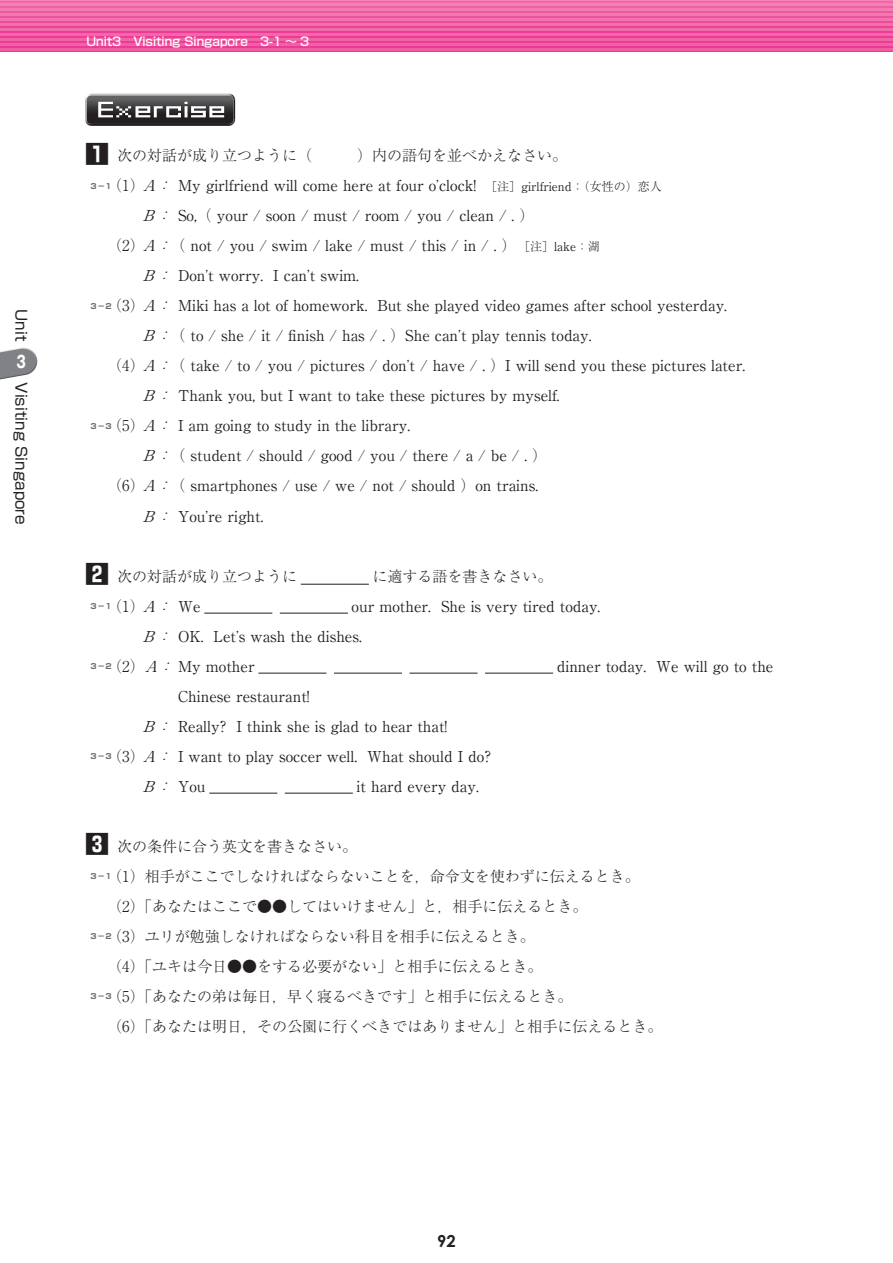
<style>
.page{position:relative;width:893px;height:1263px;background:#fff}
.page>*{position:absolute;margin:0;border:0;box-sizing:border-box;transform-origin:0 0}
.t1{font:700 16.5px "Century Gothic";color:#231f20}
.t2{font:700 16.5px "Gothic MB101 Pr 6";color:#fff;scale:.75 1}
.t3{font:15px "Ryumin Pr 6";color:#231f20}
.t4{font:300 15px/30px "Ryumin Pr 6";color:#231f20}
.t5{font:15px "Shin Go Pr 6";color:#231f20}
.t6{font:500 12px "Shin Go Pro";color:#fff}
.t7{font:700 7.5px "Shin Go Pr 6";color:#6c6d70}
.s1{font-family:"Shin Go Pr 6";font-weight:700;font-size:24px}
.s2{font-weight:300}
.s3{font-style:italic}
.s4{font-weight:300;font-style:italic}
.s5{font-weight:300;font-size:12px}
.s6{font-size:12px}
.s7{font-weight:400;font-style:italic}
.s8{font-weight:400}
</style>
<div class="page">
<svg style="left:0;top:1px;width:893px;height:51px;background:#ee55a0"></svg>
<hr style="left:0;top:0;width:893px;height:1px;background:#f284b4">
<hr style="left:0;top:4px;width:893px;height:2px;background:#f181b2">
<hr style="left:0;top:9px;width:893px;height:2px;background:#f17cb0">
<hr style="left:0;top:14px;width:893px;height:2px;background:#f178ae">
<hr style="left:0;top:19px;width:893px;height:2px;background:#f174ad">
<hr style="left:0;top:24px;width:893px;height:2px;background:#f16fab">
<hr style="left:0;top:29px;width:893px;height:2px;background:#f16ca9">
<hr style="left:0;top:34px;width:893px;height:2px;background:#f168a8">
<hr style="left:0;top:39px;width:893px;height:2px;background:#f064a6">
<hr style="left:0;top:44px;width:893px;height:2px;background:#f060a4">
<hr style="left:0;top:49px;width:893px;height:2px;background:#ef5ca3">
<svg style="left:0;top:347px;width:38px;height:33px"></svg>
<svg style="left:85px;top:94px;width:150px;height:32px;background:#626162"></svg>
<hr style="left:301px;top:584px;width:68px;height:1px;background:#231f20">
<hr style="left:204px;top:613px;width:68px;height:1px;background:#231f20">
<hr style="left:280px;top:613px;width:68px;height:1px;background:#231f20">
<hr style="left:258px;top:673px;width:68px;height:1px;background:#231f20">
<hr style="left:334px;top:673px;width:68px;height:1px;background:#231f20">
<hr style="left:409px;top:673px;width:69px;height:1px;background:#231f20">
<hr style="left:485px;top:673px;width:68px;height:1px;background:#231f20">
<hr style="left:209px;top:793px;width:68px;height:1px;background:#231f20">
<hr style="left:285px;top:793px;width:68px;height:1px;background:#231f20">
<p class="t5" style="left:34px;top:309px;width:34px;rotate:90deg">Unit</p>
<p class="t2" style="left:17px;top:348px;width:14px">3</p>
<p class="t5" style="left:34px;top:382px;width:144px;rotate:90deg">Visiting Singapore</p>
<p class="t6" style="left:87px;top:31px;width:224px">Unit3　Visiting Singapore　3-1 ～ 3</p>
<p class="t4" style="left:85px;top:140px;width:483px"><span class="s1">1</span> 次の対話が成り立つように（　　　）内の語句を並べかえなさい。</p>
<p class="t3" style="left:107px;top:174px;width:556px"><span class="s2">（1）</span><span class="s3">A</span><span class="s4">：</span>My girlfriend will come here at four o<span class="s2">ʼ</span>clock! <span class="s5">［注］</span><span class="s6">girlfriend</span><span class="s5">：（女性の）恋人</span></p>
<p class="t3" style="left:143px;top:204px;width:393px"><span class="s3">B</span><span class="s4">：</span>So,<span class="s2">（</span> your / soon / must / room / you / clean / . <span class="s2">）</span></p>
<p class="t3" style="left:107px;top:234px;width:494px"><span class="s2">（2）</span><span class="s3">A</span><span class="s4">：</span><span class="s2">（</span> not / you / swim / lake / must / this / in / . <span class="s2">）　</span><span class="s5">［注］</span><span class="s6">lake</span><span class="s5">：湖</span></p>
<p class="t3" style="left:143px;top:264px;width:218px"><span class="s3">B</span><span class="s4">：</span>Don<span class="s2">ʼ</span>t worry. I can<span class="s2">ʼ</span>t swim.</p>
<p class="t3" style="left:107px;top:294px;width:621px"><span class="s2">（3）</span><span class="s3">A</span><span class="s4">：</span>Miki has a lot of homework. But she played video games after school yesterday.</p>
<p class="t3" style="left:143px;top:324px;width:450px"><span class="s3">B</span><span class="s4">：</span><span class="s2">（</span> to / she / it / finish / has / . <span class="s2">）</span>She can<span class="s2">ʼ</span>t play tennis today.</p>
<p class="t3" style="left:107px;top:354px;width:639px"><span class="s2">（4）</span><span class="s3">A</span><span class="s4">：</span><span class="s2">（</span> take / to / you / pictures / don<span class="s2">ʼ</span>t / have / . <span class="s2">）</span>I will send you these pictures later.</p>
<p class="t3" style="left:143px;top:384px;width:418px"><span class="s3">B</span><span class="s4">：</span>Thank you, but I want to take these pictures by myself.</p>
<p class="t3" style="left:107px;top:414px;width:304px"><span class="s2">（5）</span><span class="s3">A</span><span class="s4">：</span>I am going to study in the library.</p>
<p class="t3" style="left:143px;top:444px;width:406px"><span class="s3">B</span><span class="s4">：</span><span class="s2">（</span> student / should / good / you / there / a / be / . <span class="s2">）</span></p>
<p class="t3" style="left:107px;top:474px;width:432px"><span class="s2">（6）</span><span class="s3">A</span><span class="s4">：</span><span class="s2">（</span> smartphones / use / we / not / should <span class="s2">）</span>on trains.</p>
<p class="t3" style="left:143px;top:504px;width:122px"><span class="s3">B</span><span class="s4">：</span>You<span class="s2">ʼ</span>re right.</p>
<p class="t4" style="left:85px;top:560px;width:213px"><span class="s1">2</span> 次の対話が成り立つように</p>
<p class="t4" style="left:373px;top:560px;width:181px">に適する語を書きなさい。</p>
<p class="t4" style="left:107px;top:590px;width:95px">（1）<span class="s7">A</span><span class="s3">：</span><span class="s8">We</span></p>
<p class="t3" style="left:352px;top:594px;width:250px">our mother. She is very tired today.</p>
<p class="t3" style="left:143px;top:624px;width:220px"><span class="s3">B</span><span class="s4">：</span>OK. Let<span class="s2">ʼ</span>s wash the dishes.</p>
<p class="t3" style="left:107px;top:654px;width:149px"><span class="s2">（2）</span><span class="s3">A</span><span class="s4">：</span>My mother</p>
<p class="t3" style="left:557px;top:654px;width:218px">dinner today. We will go to the</p>
<p class="t3" style="left:178px;top:684px;width:133px">Chinese restaurant!</p>
<p class="t3" style="left:143px;top:714px;width:306px"><span class="s3">B</span><span class="s4">：</span>Really? I think she is glad to hear that!</p>
<p class="t3" style="left:107px;top:744px;width:385px"><span class="s2">（3）</span><span class="s3">A</span><span class="s4">：</span>I want to play soccer well. What should I do?</p>
<p class="t3" style="left:143px;top:774px;width:64px"><span class="s3">B</span><span class="s4">：</span>You</p>
<p class="t3" style="left:357px;top:774px;width:124px">it hard every day.</p>
<p class="t4" style="left:107px;top:830px;width:556px;text-indent:-22px"><span class="s1">3</span> 次の条件に合う英文を書きなさい。<br>（1）相手がここでしなければならないことを，命令文を使わずに伝えるとき。（2）「あなたはここで●●してはいけません」と，相手に伝えるとき。<br>（3）ユリが勉強しなければならない科目を相手に伝えるとき。<br>（4）「ユキは今日●●をする必要がない」と相手に伝えるとき。<br>（5）「あなたの弟は毎日，早く寝るべきです」と相手に伝えるとき。<br>（6）「あなたは明日，その公園に行くべきではありません」と相手に伝えるとき。</p>
<p class="t7" style="left:90px;top:180px;width:24px">３−１</p>
<p class="t7" style="left:90px;top:300px;width:24px">３−２</p>
<p class="t7" style="left:90px;top:420px;width:24px">３−３</p>
<p class="t7" style="left:90px;top:600px;width:24px">３−１</p>
<p class="t7" style="left:90px;top:660px;width:24px">３−２</p>
<p class="t7" style="left:90px;top:750px;width:24px">３−３</p>
<p class="t7" style="left:90px;top:870px;width:24px">３−１</p>
<p class="t7" style="left:90px;top:930px;width:24px">３−２</p>
<p class="t7" style="left:90px;top:990px;width:24px">３−３</p>
<p class="t1" style="left:437px;top:1228px;width:20px">92</p>
</div>
